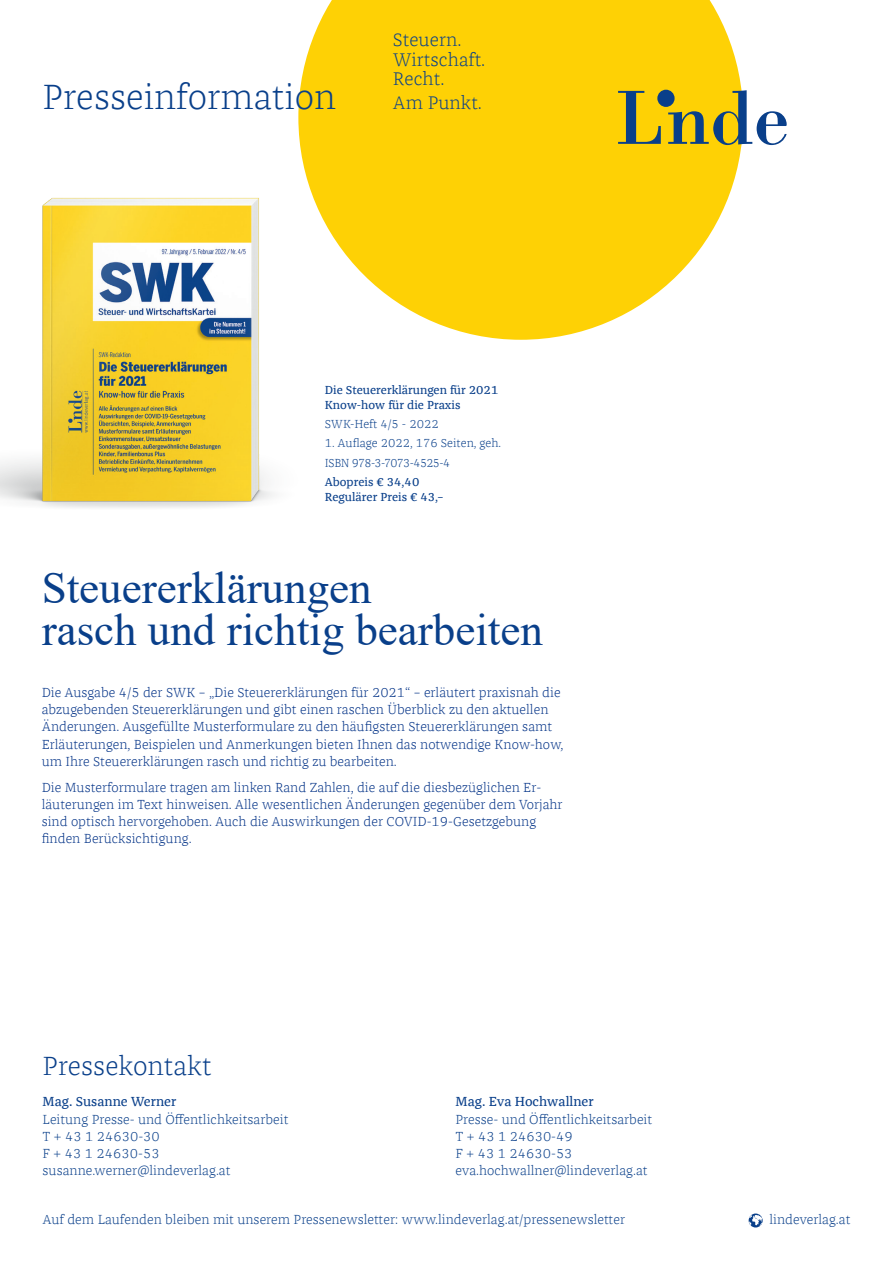
<style>
.page{position:relative;width:893px;height:1263px;background:#fff}
.page>*{position:absolute;margin:0;border:0;box-sizing:border-box;transform-origin:0 0}
.Headline{font:45px/42px "Times New Roman";color:#093f8a}
.Headline-2{font:300 36px "Franziska Offc Pro";color:#093f8a}
.Headline-3{font:300 27px "Franziska Offc Pro";color:#093f8a}
.t1{font:300 18.75px/19.5px "Franziska Offc Pro";color:#093f8a}
.Fließtext{font:300 13.5px/17.2px "Franziska Offc Pro";color:#003186}
.Fließtext-2{font:300 13.5px/17.2px "Franziska Offc Pro";color:#093f8a}
.Autorentext_bibiogra{font:12px/15px "Franziska Offc Pro";color:#093f8a}
.Autorentext_bibiogra-2{font:300 12px "Franziska Offc Pro";color:#093f8a}
.Autorentext_bibiogra-3{font:300 12px "Franziska Offc Pro";letter-spacing:-.055em;color:#093f8a;scale:.96 1}
.s1{font-weight:400}
</style>
<div class="page">
<svg style="left:298px;top:0;width:444px;height:340px;background:#fed621"></svg>
<svg style="left:618px;top:91px;width:43px;height:53px;background:#b0a22f"></svg>
<svg style="left:668px;top:90px;width:119px;height:55px"></svg>
<div style="left:657px;top:90px;width:18px;height:17px;background:#093f8a;border-radius:50%"></div>
<svg style="left:749px;top:1213px;width:14px;height:14px"></svg>
<img style="left:0;top:178px;width:467px;height:330px">
<p class="Headline-2" style="left:43px;top:75px;width:295px">Presseinformation</p>
<p class="t1" style="left:393px;top:30px;width:94px">Steuern.<br>Wirtschaft.<br>Recht.</p>
<p class="t1" style="left:393px;top:92px;width:91px">Am Punkt.</p>
<p class="Autorentext_bibiogra" style="left:325px;top:382px;width:175px">Die Steuererklärungen für 2021<br>Know-how für die Praxis</p>
<p class="Autorentext_bibiogra-2" style="left:325px;top:417px;width:116px">SWK-Heft 4/5 - 2022</p>
<p class="Autorentext_bibiogra-2" style="left:325px;top:436px;width:178px">1. Auflage 2022, 176 Seiten, geh.</p>
<p class="Autorentext_bibiogra-3" style="left:325px;top:455px;width:132px">ISBN 978-3-7073-4525-4</p>
<p class="Autorentext_bibiogra" style="left:325px;top:474px;width:120px">Abopreis € 34,40<br>Regulärer Preis € 43,–</p>
<p class="Headline" style="left:42px;top:566px;width:503px">Steuererklärungen<br>rasch und richtig bearbeiten</p>
<p class="Fließtext" style="left:42px;top:683px;width:523px">Die Ausgabe 4/5 der SWK – „Die Steuererklärungen für 2021“ – erläutert praxisnah die abzugebenden Steuererklärungen und gibt einen raschen Überblick zu den aktuellen Änderungen. Ausgefüllte Musterformulare zu den häufigsten Steuererklärungen samt Erläuterungen, Beispielen und Anmerkungen bieten Ihnen das notwendige Know-how, um Ihre Steuererklärungen rasch und richtig zu bearbeiten.</p>
<p class="Fließtext" style="left:42px;top:778px;width:522px">Die Musterformulare tragen am linken Rand Zahlen, die auf die diesbezüglichen Er&shy;läuterungen im Text hinweisen. Alle wesentlichen Änderungen gegenüber dem Vorjahr sind optisch hervorgehoben. Auch die Auswirkungen der COVID-19-Gesetzgebung finden Berücksichtigung.</p>
<p class="Headline-3" style="left:43px;top:1049px;width:170px">Pressekontakt</p>
<p class="Fließtext-2" style="left:43px;top:1093px;width:247px"><span class="s1">Mag. Susanne Werner<br></span>Leitung Presse- und Öffentlichkeitsarbeit<br>T + 43 1 24630-30<br>F + 43 1 24630-53 susanne.werner@lindeverlag.at</p>
<p class="Fließtext-2" style="left:456px;top:1093px;width:198px"><span class="s1">Mag. Eva Hochwallner<br></span>Presse- und Öffentlichkeitsarbeit<br>T + 43 1 24630-49<br>F + 43 1 24630-53 eva.hochwallner@lindeverlag.at</p>
<p class="Fließtext-2" style="left:43px;top:1211px;width:584px">Auf dem Laufenden bleiben mit unserem Pressenewsletter: www.lindeverlag.at/pressenewsletter</p>
<p class="Fließtext-2" style="left:769px;top:1211px;width:83px">lindeverlag.at</p>
</div>
